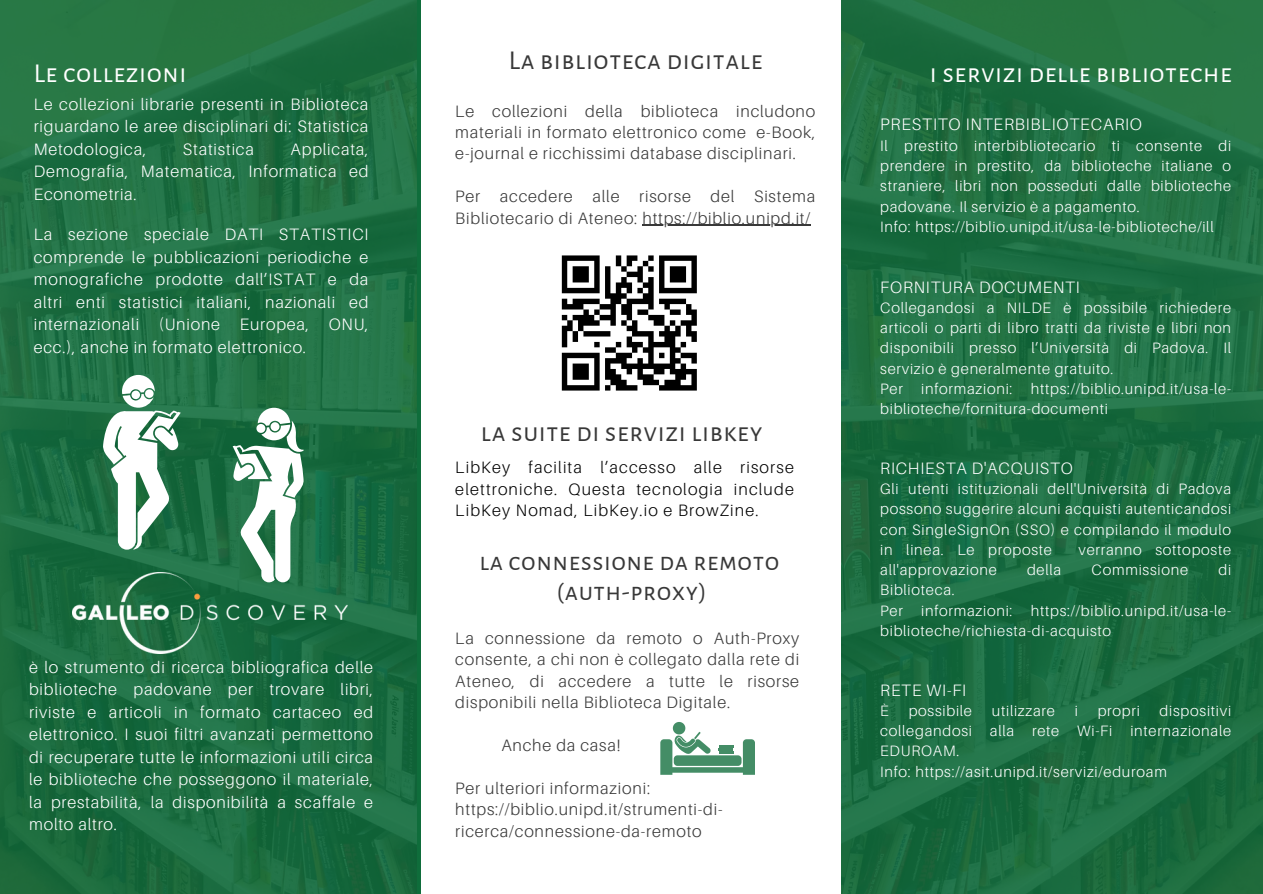
<style>
.page{position:relative;width:1263px;height:894px;background:#fff}
.page>*{position:absolute;margin:0;border:0;box-sizing:border-box;transform-origin:0 0}
.t1{font:27.3px "Alegreya Sans SC";letter-spacing:.02em;color:#383838}
.t2{font:27.3px "Alegreya Sans SC";letter-spacing:.02em;color:#fff}
.t3{font:26.25px/29.2px "Alegreya Sans SC";letter-spacing:.02em;color:#383838;text-align:center}
.t4{font:300 16.65px "Aileron";letter-spacing:.05em;color:#fff}
.t5{font:300 16.5px/22.5px "Aileron";letter-spacing:.05em;color:#fff;text-align:justify}
.t6{font:300 16.5px/21.3px "Aileron";letter-spacing:.05em;color:#383838;text-align:justify}
.t7{font:300 16.5px/21.3px "Aileron";letter-spacing:.07em;color:#000;text-align:justify}
.t8{font:300 15px/20.2px "Aileron";letter-spacing:.05em;color:#fff;text-align:justify}
</style>
<div class="page">
<img style="left:0;top:0;width:416px;height:893px">
<img style="left:841px;top:0;width:422px;height:893px">
<svg style="left:660px;top:722px;width:95px;height:52px"></svg>
<hr style="left:719px;top:744px;width:15px;height:3px;background:#0f6d3b">
<img style="left:73px;top:572px;width:274px;height:81px">
<svg style="left:233px;top:407px;width:73px;height:175px"></svg>
<svg style="left:270px;top:422px;width:10px;height:9px"></svg>
<svg style="left:102px;top:375px;width:79px;height:174px"></svg>
<hr style="left:642px;top:225px;width:169px;height:1px;background:#383838">
<svg style="left:562px;top:255px;width:135px;height:135px"></svg>
<div style="left:616px;top:385px;width:21px;height:5px;background:#000"></div>
<div style="left:659px;top:385px;width:38px;height:5px;background:#000"></div>
<p class="t2" style="left:34px;top:60px;width:154px">Le collezioni</p>
<p class="t5" style="left:34px;top:92px;width:336px">Le collezioni librarie presenti in Biblioteca riguardano le aree disciplinari di: Statistica Metodologica,</p>
<p class="t5" style="left:34px;top:137px;width:336px;text-indent:257px">Applicata, Demografia, Matematica, Informatica ed Econometria.</p>
<h1 class="t5" style="left:34px;top:223px;width:336px">La sezione speciale DATI STATISTICI comprende le pubblicazioni periodiche e monografiche prodotte dall’ISTAT e da altri enti statistici italiani, nazionali ed internazionali (Unione Europea, ONU, ecc.), anche in formato elettronico.</h1>
<p class="t5" style="left:183px;top:137px;width:73px">Statistica</p>
<p class="t5" style="left:29px;top:655px;width:345px">è lo strumento di ricerca bibliografica delle biblioteche padovane per trovare libri, riviste e articoli in formato cartaceo ed elettronico. I suoi filtri avanzati permettono di recuperare tutte le informazioni utili circa le biblioteche che posseggono il materiale, la prestabilità, la disponibilità a scaffale e molto altro.</p>
<p class="t1" style="left:509px;top:48px;width:255px">La biblioteca digitale</p>
<p class="t6" style="left:455px;top:100px;width:361px">Le collezioni della biblioteca includono materiali in formato elettronico come e-Book, e-journal e ricchissimi database disciplinari.</p>
<p class="t6" style="left:455px;top:185px;width:361px">Per accedere alle risorse del Sistema<br>Bibliotecario di Ateneo: https://biblio.unipd.it/</p>
<p class="t1" style="left:481px;top:419px;width:283px">la suite di servizi libkey</p>
<p class="t7" style="left:455px;top:456px;width:340px">LibKey facilita l’accesso alle risorse elettroniche. Questa tecnologia include LibKey Nomad, LibKey.io e BrowZine.</p>
<p class="t3" style="left:479px;top:547px;width:301px">la connessione da remoto (auth-proxy)</p>
<h1 class="t6" style="left:455px;top:627px;width:345px">La connessione da remoto o Auth-Proxy consente, a chi non è collegato dalla rete di Ateneo, di accedere a tutte le risorse disponibili nella Biblioteca Digitale.</h1>
<p class="t6" style="left:501px;top:734px;width:121px">Anche da casa!</p>
<p class="t6" style="left:455px;top:776px;width:196px">Per ulteriori informazioni:</p>
<p class="t6" style="left:455px;top:798px;width:269px">https://biblio.unipd.it/strumenti-di&shy;ricerca/connessione-da-remoto</p>
<p class="t2" style="left:930px;top:60px;width:304px">i servizi delle biblioteche</p>
<p class="t4" style="left:880px;top:114px;width:263px">PRESTITO INTERBIBLIOTECARIO</p>
<p class="t8" style="left:880px;top:135px;width:352px">Il prestito interbibliotecario ti consente di prendere in prestito, da biblioteche italiane o straniere, libri non posseduti dalle biblioteche padovane. Il servizio è a pagamento.</p>
<h1 class="t8" style="left:880px;top:216px;width:335px">Info: https://biblio.unipd.it/usa-le-biblioteche/ill</h1>
<h1 class="t5" style="left:880px;top:275px;width:201px">FORNITURA DOCUMENTI</h1>
<p class="t8" style="left:880px;top:297px;width:352px">Collegandosi a NILDE è possibile richiedere articoli o parti di libro tratti da riviste e libri non disponibili presso l’Università di Padova. Il servizio è generalmente gratuito.</p>
<p class="t8" style="left:880px;top:378px;width:352px">Per informazioni: https://biblio.unipd.it/usa-le&shy;biblioteche/fornitura-documenti</p>
<p class="t5" style="left:880px;top:456px;width:194px">RICHIESTA D'ACQUISTO</p>
<p class="t8" style="left:880px;top:478px;width:352px">Gli utenti istituzionali dell'Università di Padova possono suggerire alcuni acquisti autenticandosi con SingleSignOn (SSO) e compilando il modulo in linea. Le proposte</p>
<p class="t8" style="left:1078px;top:539px;width:154px">verranno sottoposte</p>
<p class="t8" style="left:880px;top:559px;width:118px">all'approvazione</p>
<p class="t8" style="left:1027px;top:559px;width:36px">della</p>
<p class="t8" style="left:1091px;top:559px;width:98px">Commissione</p>
<p class="t8" style="left:1218px;top:559px;width:14px">di</p>
<p class="t8" style="left:880px;top:579px;width:76px">Biblioteca.</p>
<p class="t8" style="left:880px;top:600px;width:352px">Per informazioni: https://biblio.unipd.it/usa-le&shy;biblioteche/richiesta-di-acquisto</p>
<h1 class="t5" style="left:880px;top:678px;width:87px">RETE WI-FI</h1>
<p class="t8" style="left:880px;top:700px;width:10px">È</p>
<p class="t8" style="left:909px;top:700px;width:65px">possibile</p>
<p class="t8" style="left:992px;top:700px;width:65px">utilizzare</p>
<p class="t8" style="left:1075px;top:700px;width:5px">i</p>
<p class="t8" style="left:1098px;top:700px;width:44px">propri</p>
<p class="t8" style="left:880px;top:700px;width:352px;text-indent:279px">dispositivi collegandosi alla rete Wi-Fi internazionale EDUROAM.</p>
<p class="t8" style="left:880px;top:760px;width:288px">Info: https://asit.unipd.it/servizi/eduroam</p>
</div>
